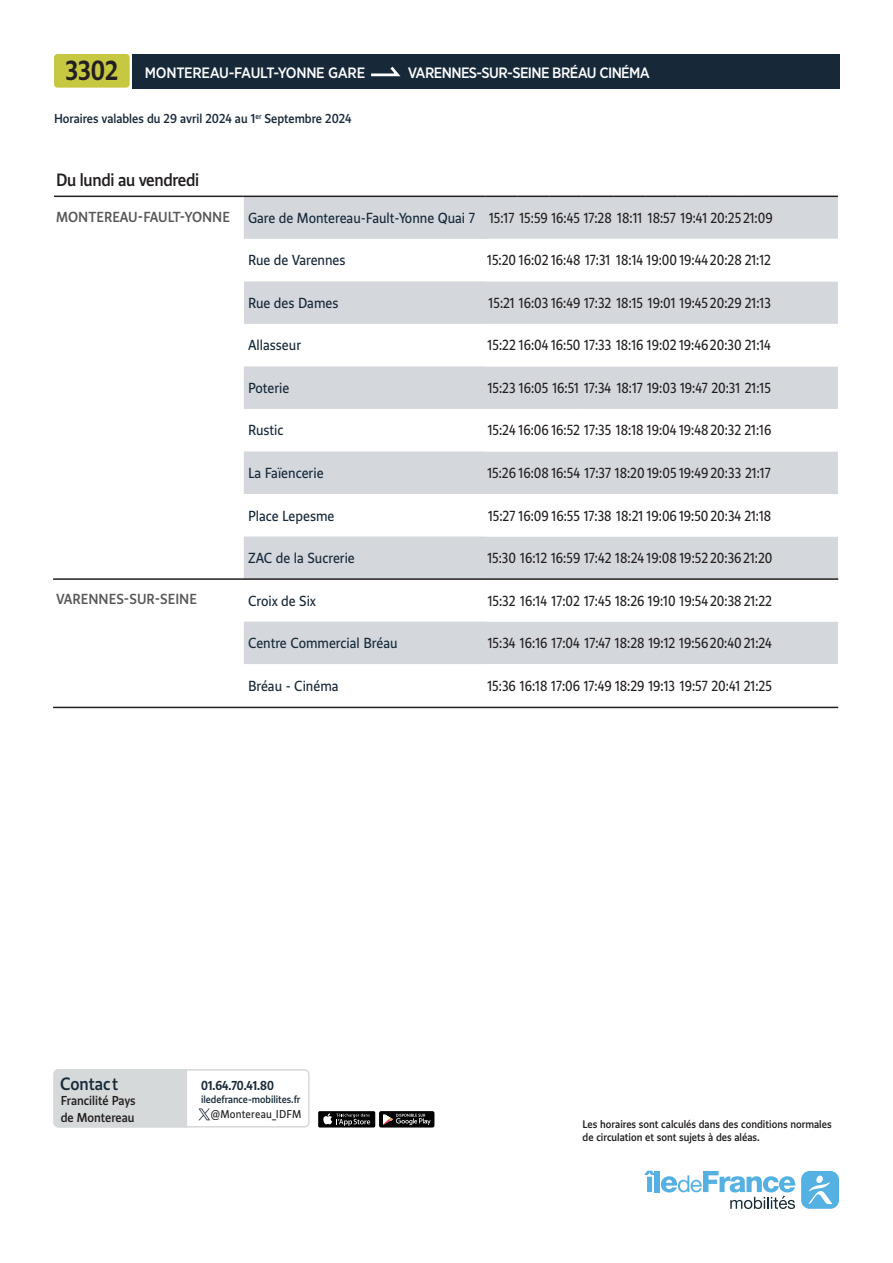
<style>
.page{position:relative;width:893px;height:1263px;background:#fff}
.page>*{position:absolute;margin:0;border:0;box-sizing:border-box;transform-origin:0 0}
.t1{font:700 25.5px "IDF Voyageur";color:#231f20;scale:.94 1}
.t2{font:500 16.5px "IDF Voyageur";letter-spacing:-.02em;color:#231f20}
.t3{font:500 16.5px "IDF Voyageur";color:#172938}
.t4{font:500 15px "Gotham Narrow";letter-spacing:-.04em;color:#fff}
.t5{font:500 15px "Gotham Narrow";letter-spacing:-.02em;color:#fff}
.Horaires{font:13.5px "IDF Voyageur";color:#231f20;scale:.95 1}
.Nom_Arret{font:13.5px "IDF Voyageur";color:#172938}
.Nom_villes{font:500 13.5px "IDF Voyageur";color:#57585a}
.t6{font:500 12px "IDF Voyageur";color:#172938}
.t7{font:500 12px "IDF Voyageur";color:#231f20}
.t8{font:700 12px "IDF Voyageur";color:#172938;scale:.96 1}
.t9{font:10.5px "IDF Voyageur";letter-spacing:.015em;color:#231f20}
.t10{font:500 10.2px/12.3px "IDF Voyageur";color:#231f20}
.t11{font:500 9.75px "IDF Voyageur";color:#182c3a}
</style>
<div class="page">
<svg style="left:244px;top:197px;width:594px;height:467px;fill:#d4d8dd"></svg>
<svg style="left:244px;top:239px;width:242px;height:297px"></svg>
<svg style="left:486px;top:239px;width:352px;height:468px"></svg>
<hr style="left:54px;top:196px;width:190px;height:1px;background:#231f20">
<hr style="left:244px;top:196px;width:242px;height:1px;background:#231f20">
<hr style="left:486px;top:196px;width:32px;height:1px;background:#231f20">
<hr style="left:518px;top:196px;width:32px;height:1px;background:#231f20">
<hr style="left:550px;top:196px;width:32px;height:1px;background:#231f20">
<hr style="left:582px;top:196px;width:32px;height:1px;background:#231f20">
<hr style="left:614px;top:196px;width:32px;height:1px;background:#231f20">
<hr style="left:646px;top:196px;width:32px;height:1px;background:#231f20">
<hr style="left:678px;top:196px;width:32px;height:1px;background:#231f20">
<hr style="left:710px;top:196px;width:32px;height:1px;background:#231f20">
<hr style="left:742px;top:196px;width:32px;height:1px;background:#231f20">
<hr style="left:774px;top:196px;width:32px;height:1px;background:#231f20">
<hr style="left:806px;top:196px;width:32px;height:1px;background:#231f20">
<hr style="left:53px;top:578px;width:785px;height:2px;background:#231f20">
<hr style="left:53px;top:707px;width:785px;height:1px;background:#231f20">
<div style="left:132px;top:55px;width:707px;height:34px;background:#172938"></div>
<svg style="left:371px;top:66px;width:30px;height:11px"></svg>
<div style="left:54px;top:54px;width:76px;height:34px;background:#c6c841;border-radius:4px"></div>
<div style="left:53px;top:1069px;width:257px;height:58px;border:2px solid #d6d9da;border-radius:4px"></div>
<div style="left:53px;top:1069px;width:135px;height:59px;background:#d6d9da"></div>
<div style="left:379px;top:1111px;width:55px;height:16px;background:#000001;border-radius:2px"></div>
<div style="left:318px;top:1111px;width:57px;height:16px;background:#000001;border-radius:2px"></div>
<svg style="left:323px;top:1113px;width:47px;height:13px"></svg>
<svg style="left:383px;top:1114px;width:48px;height:11px"></svg>
<svg style="left:644px;top:1171px;width:10px;height:21px"></svg>
<div style="left:654px;top:1171px;width:6px;height:21px;background:#56b1e3"></div>
<svg style="left:661px;top:1171px;width:134px;height:38px"></svg>
<div style="left:801px;top:1171px;width:38px;height:38px;background:#56b1e3;border-radius:9px"></div>
<svg style="left:808px;top:1175px;width:24px;height:29px"></svg>
<img style="left:198px;top:1108px;width:12px;height:13px">
<p class="t1" style="left:66px;top:54px;width:57px">3302</p>
<p class="t5" style="left:145px;top:63px;width:222px">MONTEREAU-FAULT-YONNE GARE</p>
<p class="t4" style="left:408px;top:63px;width:244px">VARENNES-SUR-SEINE BRÉAU CINÉMA</p>
<p class="t6" style="left:54px;top:111px;width:299px">Horaires valables du 29 avril 2024 au 1<sup>er</sup> Septembre 2024</p>
<p class="t2" style="left:56px;top:169px;width:145px">Du lundi au vendredi</p>
<p class="Nom_villes" style="left:56px;top:208px;width:175px">MONTEREAU-FAULT-YONNE</p>
<p class="Nom_Arret" style="left:248px;top:209px;width:228px">Gare de Montereau-Fault-Yonne Quai 7</p>
<p class="Horaires" style="left:489px;top:209px;width:300px">15:17 15:59 16:45 17:28 18:11 18:57 19:41 20:2521:09</p>
<p class="Nom_Arret" style="left:248px;top:251px;width:99px">Rue de Varennes</p>
<p class="Horaires" style="left:487px;top:251px;width:300px">15:20 16:02 16:48 17:31 18:14 19:00 19:4420:28 21:12</p>
<p class="Nom_Arret" style="left:248px;top:294px;width:92px">Rue des Dames</p>
<p class="Horaires" style="left:489px;top:294px;width:299px">15:21 16:03 16:49 17:32 18:15 19:01 19:45 20:29 21:13</p>
<p class="Nom_Arret" style="left:248px;top:336px;width:55px">Allasseur</p>
<p class="Horaires" style="left:488px;top:336px;width:300px">15:22 16:04 16:50 17:33 18:16 19:02 19:4620:30 21:14</p>
<p class="Nom_Arret" style="left:248px;top:379px;width:43px">Poterie</p>
<p class="Horaires" style="left:488px;top:379px;width:300px">15:23 16:05 16:51 17:34 18:17 19:03 19:47 20:31 21:15</p>
<p class="Nom_Arret" style="left:248px;top:421px;width:37px">Rustic</p>
<p class="Horaires" style="left:488px;top:421px;width:300px">15:24 16:06 16:52 17:35 18:18 19:04 19:4820:32 21:16</p>
<p class="Nom_Arret" style="left:248px;top:464px;width:77px">La Faïencerie</p>
<p class="Horaires" style="left:487px;top:464px;width:300px">15:26 16:08 16:54 17:37 18:20 19:05 19:49 20:33 21:17</p>
<p class="Nom_Arret" style="left:248px;top:507px;width:88px">Place Lepesme</p>
<p class="Horaires" style="left:488px;top:507px;width:300px">15:27 16:09 16:55 17:38 18:21 19:06 19:5020:34 21:18</p>
<p class="Nom_Arret" style="left:248px;top:549px;width:108px">ZAC de la Sucrerie</p>
<p class="Horaires" style="left:487px;top:549px;width:302px">15:30 16:12 16:59 17:42 18:24 19:08 19:52 20:3621:20</p>
<p class="Nom_villes" style="left:56px;top:590px;width:142px">VARENNES-SUR-SEINE</p>
<p class="Nom_Arret" style="left:248px;top:592px;width:70px">Croix de Six</p>
<p class="Horaires" style="left:488px;top:592px;width:301px">15:32 16:14 17:02 17:45 18:26 19:10 19:54 20:38 21:22</p>
<p class="Nom_Arret" style="left:248px;top:634px;width:151px">Centre Commercial Bréau</p>
<p class="Horaires" style="left:488px;top:634px;width:301px">15:34 16:16 17:04 17:47 18:28 19:12 19:5620:4021:24</p>
<p class="Nom_Arret" style="left:248px;top:677px;width:92px">Bréau - Cinéma</p>
<p class="Horaires" style="left:487px;top:677px;width:301px">15:36 16:18 17:06 17:49 18:29 19:13 19:57 20:41 21:25</p>
<p class="t3" style="left:60px;top:1073px;width:60px">Contact</p>
<p class="t8" style="left:201px;top:1077px;width:77px">01.64.70.41.80</p>
<p class="t11" style="left:201px;top:1093px;width:101px">iledefrance-mobilites.fr</p>
<p class="t7" style="left:61px;top:1093px;width:76px">Francilité Pays</p>
<p class="t7" style="left:61px;top:1109px;width:75px">de Montereau</p>
<p class="t9" style="left:211px;top:1107px;width:92px">@Montereau_IDFM</p>
<p class="t10" style="left:583px;top:1118px;width:251px">Les horaires sont calculés dans des conditions normales de circulation et sont sujets à des aléas.</p>
</div>
